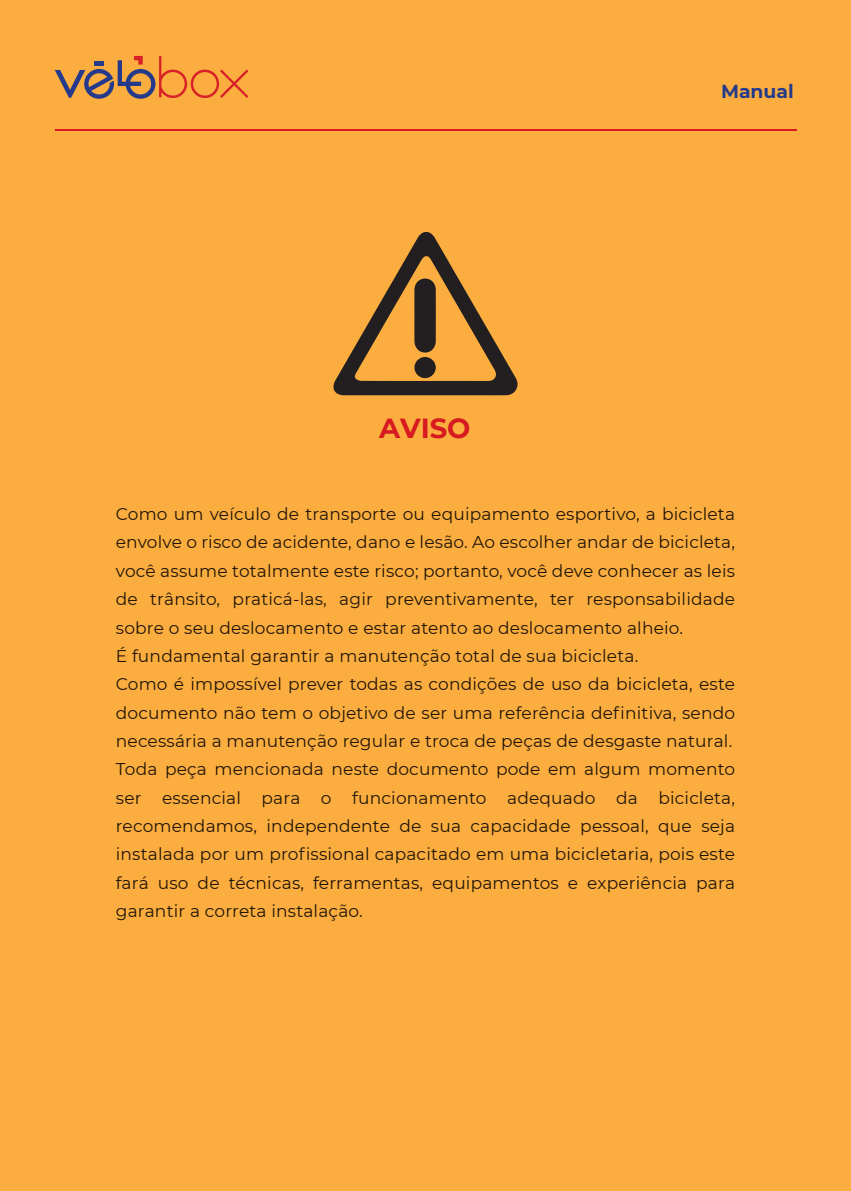
<style>
.page{position:relative;width:851px;height:1191px;background:#fff}
.page>*{position:absolute;margin:0;border:0;box-sizing:border-box;transform-origin:0 0}
.t1{font:700 27.6px "Montserrat";color:#d71920}
.t2{font:700 18.8px "Montserrat";color:#263a8b}
.t3{font:17px/28.4px "Montserrat";letter-spacing:.01em;color:#231f20}
</style>
<div class="page">
<div style="left:0;top:0;width:850px;height:1191px;background:#fbae3f"></div>
<svg style="left:333px;top:232px;width:185px;height:163px"></svg>
<div style="left:414px;top:357px;width:22px;height:21px;background:#231f20;border-radius:50%"></div>
<hr style="left:55px;top:129px;width:741px;height:1px;background:#d71920">
<svg style="left:55px;top:56px;width:193px;height:43px"></svg>
<h1 class="t1" style="left:379px;top:408px;width:93px">AVISO</h1>
<p class="t2" style="left:721px;top:77px;width:74px">Manual</p>
<p class="t3" style="left:116px;top:499px;width:620px">Como um veículo de transporte ou equipamento esportivo, a bicicleta envolve o risco de acidente, dano e lesão. Ao escolher andar de bicicleta, você assume totalmente este risco; portanto, você deve conhecer as leis de trânsito, praticá-las, agir preventivamente, ter responsabilidade sobre o seu deslocamento e estar atento ao deslocamento alheio.<br>É fundamental garantir a manutenção total de sua bicicleta.<br>Como é impossível prever todas as condições de uso da bicicleta, este documento não tem o objetivo de ser uma referência definitiva, sendo necessária a manutenção regular e troca de peças de desgaste natural.<br>Toda peça mencionada neste documento pode em algum momento ser essencial para o funcionamento adequado da bicicleta, recomendamos, independente de sua capacidade pessoal, que seja instalada por um profissional capacitado em uma bicicletaria, pois este fará uso de técnicas, ferramentas, equipamentos e experiência para garantir a correta instalação.</p>
</div>
